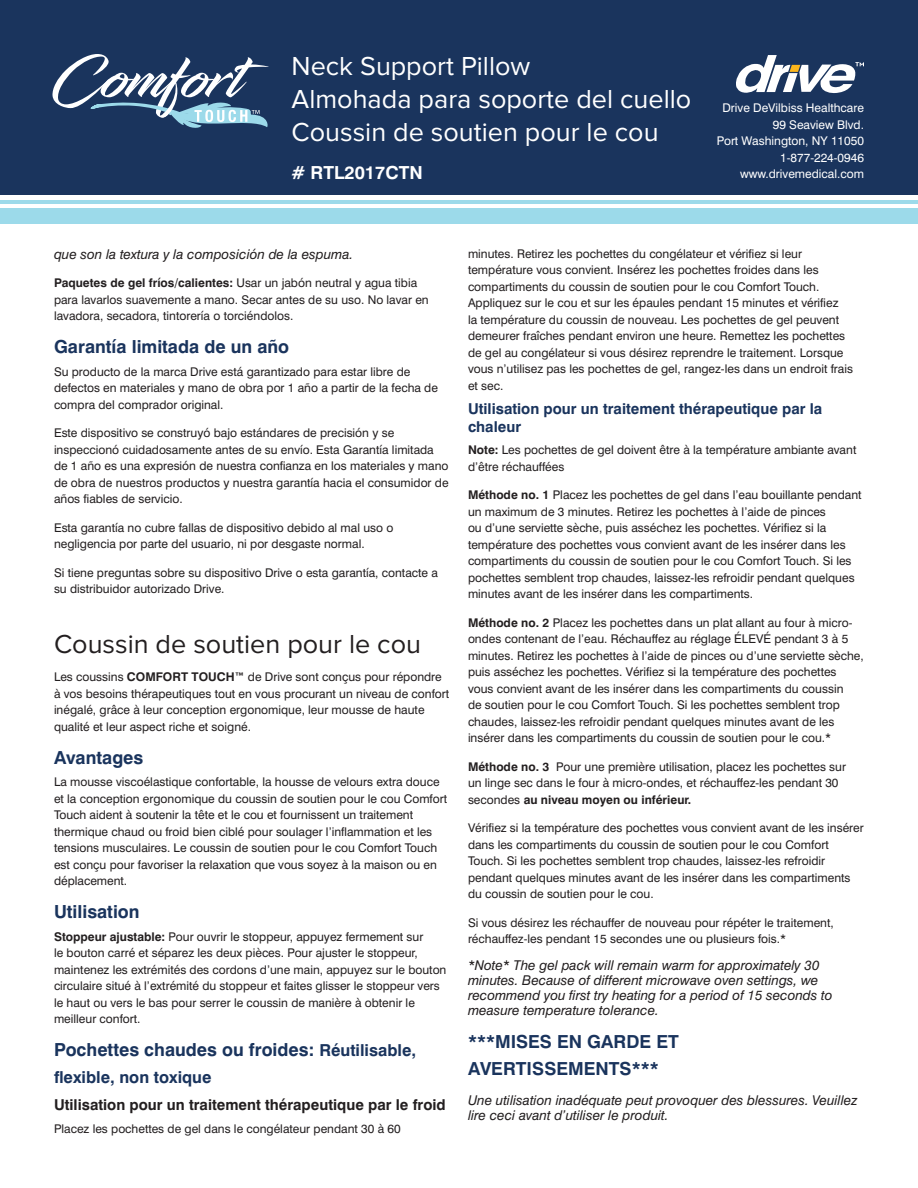
<style>
.page{position:relative;width:918px;height:1188px;background:#fff}
.page>*{position:absolute;margin:0;border:0;box-sizing:border-box;transform-origin:0 0}
.t1{font:27px/33px "Proxima Nova";color:#fff}
.t2{font:27px "Proxima Nova";color:#231f20}
.t3{font:700 18px/27px "Swiss 721 BT";color:#1a345d}
.t4{font:700 18px "Swiss 721 BT";color:#fff}
.t5{font:700 16.5px "Swiss 721 BT";color:#1a345d}
.t6{font:700 15px/18px "Swiss 721 BT";color:#1a345d}
.t7{font:700 15px "Swiss 721 BT";color:#231f20}
.t8{font:italic 13.5px/15px "Swiss 721 BT";color:#231f20}
.t9{font:12px/16.5px "Swiss 721 BT";color:#231f20}
.t10{font:12px/16.5px "Swiss 721 BT";color:#fff;text-align:right}
.s1{font-weight:700}
.s2{font-size:16.5px}
</style>
<div class="page">
<div style="left:0;top:0;width:918px;height:194px;background:#1a345d"></div>
<svg style="left:52px;top:54px;width:217px;height:74px"></svg>
<hr style="left:0;top:200px;width:918px;height:4px;background:#9cdaea">
<div style="left:0;top:208px;width:918px;height:16px;background:#9cdaea"></div>
<svg style="left:736px;top:55px;width:128px;height:38px"></svg>
<h1 class="t1" style="left:292px;top:51px;width:401px">Neck Support Pillow<br>Almohada para soporte del cuello<br>Coussin de soutien pour le cou</h1>
<h2 class="t4" style="left:292px;top:162px;width:133px"># RTL2017CTN</h2>
<p class="t10" style="left:717px;top:100px;width:149px">Drive DeVilbiss Healthcare<br>99 Seaview Blvd.<br>Port Washington, NY 11050<br>1-877-224-0946 www.drivemedical.com</p>
<p class="t8" style="left:54px;top:246px;width:301px">que son la textura y la composición de la espuma.</p>
<p class="t9" style="left:54px;top:275px;width:376px"><span class="s1">Paquetes de gel fríos/calientes:</span> Usar un jabón neutral y agua tibia para lavarlos suavemente a mano. Secar antes de su uso. No lavar en lavadora, secadora, tintorería o torciéndolos.</p>
<h2 class="t3" style="left:54px;top:333px;width:237px">Garantía limitada de un año</h2>
<p class="t9" style="left:54px;top:363px;width:386px">Su producto de la marca Drive está garantizado para estar libre de defectos en materiales y mano de obra por 1 año a partir de la fecha de compra del comprador original.</p>
<p class="t9" style="left:54px;top:425px;width:396px">Este dispositivo se construyó bajo estándares de precisión y se inspeccionó cuidadosamente antes de su envío. Esta Garantía limitada de 1 año es una expresión de nuestra confianza en los materiales y mano de obra de nuestros productos y nuestra garantía hacia el consumidor de años fiables de servicio.</p>
<p class="t9" style="left:54px;top:519px;width:341px">Esta garantía no cubre fallas de dispositivo debido al mal uso o negligencia por parte del usuario, ni por desgaste normal.</p>
<p class="t9" style="left:54px;top:564px;width:385px">Si tiene preguntas sobre su dispositivo Drive o esta garantía, contacte a su distribuidor autorizado Drive.</p>
<h1 class="t2" style="left:54px;top:632px;width:369px">Coussin de soutien pour le cou</h1>
<p class="t9" style="left:54px;top:669px;width:397px">Les coussins <span class="s1">COMFORT TOUCH™</span> de Drive sont conçus pour répondre à vos besoins thérapeutiques tout en vous procurant un niveau de confort inégalé, grâce à leur conception ergonomique, leur mousse de haute qualité et leur aspect riche et soigné.</p>
<h2 class="t3" style="left:54px;top:744px;width:91px">Avantages</h2>
<p class="t9" style="left:54px;top:774px;width:395px">La mousse viscoélastique confortable, la housse de velours extra douce et la conception ergonomique du coussin de soutien pour le cou Comfort Touch aident à soutenir la tête et le cou et fournissent un traitement thermique chaud ou froid bien ciblé pour soulager l’inflammation et les tensions musculaires. Le coussin de soutien pour le cou Comfort Touch est conçu pour favoriser la relaxation que vous soyez à la maison ou en déplacement.</p>
<h2 class="t3" style="left:54px;top:898px;width:87px">Utilisation</h2>
<p class="t9" style="left:54px;top:928px;width:394px"><span class="s1">Stoppeur ajustable:</span> Pour ouvrir le stoppeur, appuyez fermement sur<br>le bouton carré et séparez les deux pièces. Pour ajuster le stoppeur, maintenez les extrémités des cordons d’une main, appuyez sur le bouton circulaire situé à l’extrémité du stoppeur et faites glisser le stoppeur vers le haut ou vers le bas pour serrer le coussin de manière à obtenir le meilleur confort.</p>
<h2 class="t3" style="left:54px;top:1036px;width:364px">Pochettes chaudes ou froides: <span class="s2">Réutilisable,</span></h2>
<h3 class="t5" style="left:54px;top:1068px;width:159px">flexible, non toxique</h3>
<p class="t7" style="left:54px;top:1096px;width:393px">Utilisation pour un traitement thérapeutique par le froid</p>
<p class="t9" style="left:54px;top:1120px;width:348px">Placez les pochettes de gel dans le congélateur pendant 30 à 60</p>
<p class="t9" style="left:468px;top:245px;width:386px">minutes. Retirez les pochettes du congélateur et vérifiez si leur température vous convient. Insérez les pochettes froides dans les compartiments du coussin de soutien pour le cou Comfort Touch.<br>Appliquez sur le cou et sur les épaules pendant 15 minutes et vérifiez<br>la température du coussin de nouveau. Les pochettes de gel peuvent demeurer fraîches pendant environ une heure. Remettez les pochettes de gel au congélateur si vous désirez reprendre le traitement. Lorsque vous n’utilisez pas les pochettes de gel, rangez-les dans un endroit frais et sec.</p>
<p class="t6" style="left:468px;top:399px;width:356px">Utilisation pour un traitement thérapeutique par la chaleur</p>
<p class="t9" style="left:468px;top:441px;width:390px"><span class="s1">Note:</span> Les pochettes de gel doivent être à la température ambiante avant d’être réchauffées</p>
<p class="t9" style="left:468px;top:486px;width:395px"><span class="s1">Méthode no. 1</span> Placez les pochettes de gel dans l’eau bouillante pendant un maximum de 3 minutes. Retirez les pochettes à l’aide de pinces<br>ou d’une serviette sèche, puis asséchez les pochettes. Vérifiez si la température des pochettes vous convient avant de les insérer dans les compartiments du coussin de soutien pour le cou Comfort Touch. Si les pochettes semblent trop chaudes, laissez-les refroidir pendant quelques minutes avant de les insérer dans les compartiments.</p>
<p class="t9" style="left:468px;top:614px;width:397px"><span class="s1">Méthode no. 2</span> Placez les pochettes dans un plat allant au four à micro&shy;ondes contenant de l’eau. Réchauffez au réglage ÉLEVÉ pendant 3 à 5 minutes. Retirez les pochettes à l’aide de pinces ou d’une serviette sèche, puis asséchez les pochettes. Vérifiez si la température des pochettes vous convient avant de les insérer dans les compartiments du coussin<br>de soutien pour le cou Comfort Touch. Si les pochettes semblent trop chaudes, laissez-les refroidir pendant quelques minutes avant de les insérer dans les compartiments du coussin de soutien pour le cou.*</p>
<p class="t9" style="left:468px;top:758px;width:380px"><span class="s1">Méthode no. 3</span> Pour une première utilisation, placez les pochettes sur un linge sec dans le four à micro-ondes, et réchauffez-les pendant 30 secondes <span class="s1">au niveau moyen ou inférieur.</span></p>
<p class="t9" style="left:468px;top:819px;width:397px">Vérifiez si la température des pochettes vous convient avant de les insérer dans les compartiments du coussin de soutien pour le cou Comfort Touch. Si les pochettes semblent trop chaudes, laissez-les refroidir pendant quelques minutes avant de les insérer dans les compartiments du coussin de soutien pour le cou.</p>
<p class="t9" style="left:468px;top:914px;width:367px">Si vous désirez les réchauffer de nouveau pour répéter le traitement, réchauffez-les pendant 15 secondes une ou plusieurs fois.*</p>
<p class="t8" style="left:468px;top:958px;width:366px">*Note* The gel pack will remain warm for approximately 30 minutes. Because of different microwave oven settings, we recommend you first try heating for a period of 15 seconds to measure temperature tolerance.</p>
<h2 class="t3" style="left:468px;top:1028px;width:212px">***MISES EN GARDE ET<br>AVERTISSEMENTS***</h2>
<p class="t8" style="left:468px;top:1093px;width:391px">Une utilisation inadéquate peut provoquer des blessures. Veuillez lire ceci avant d’utiliser le produit.</p>
</div>
